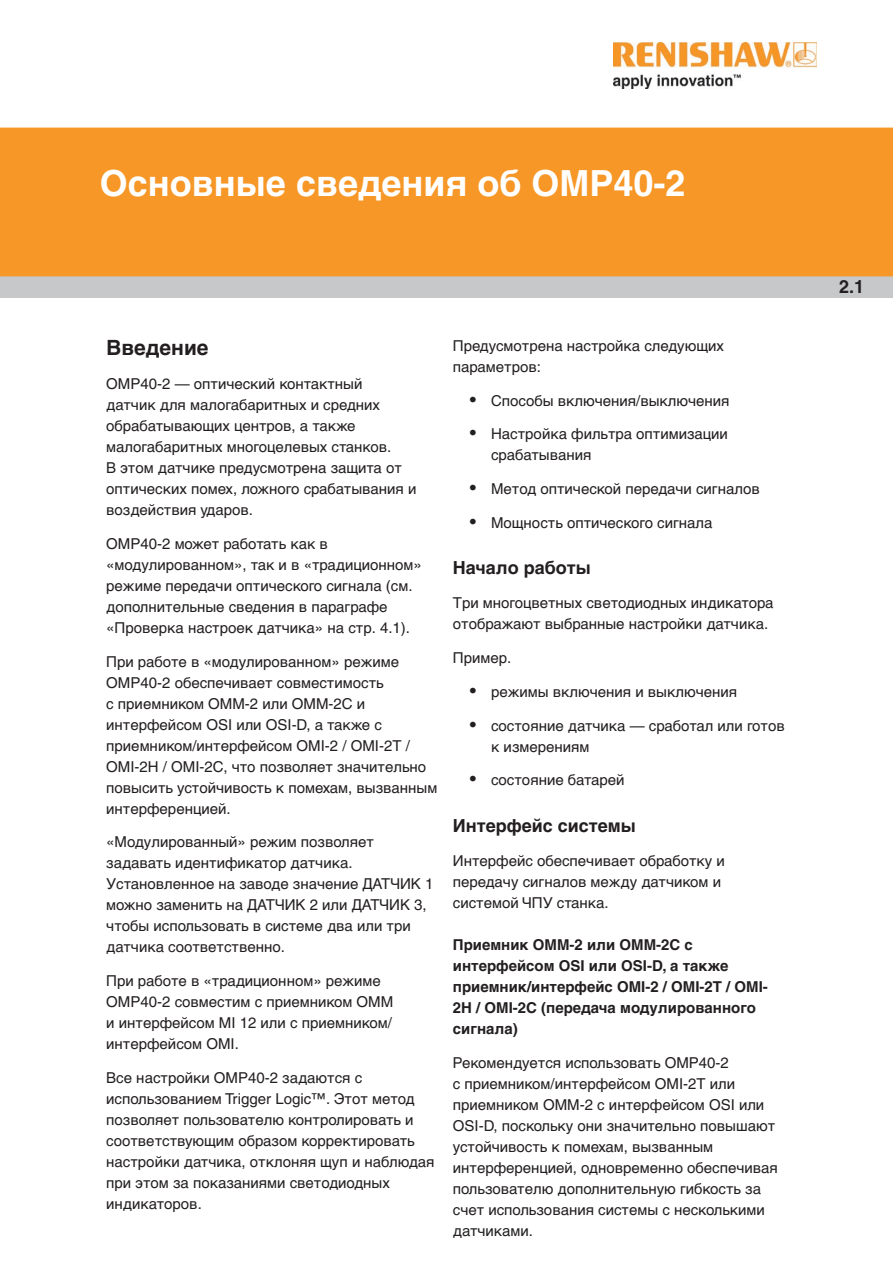
<style>
.page{position:relative;width:893px;height:1263px;background:#fff}
.page>*{position:absolute;margin:0;border:0;box-sizing:border-box;transform-origin:0 0}
.Section_Header{font:700 36px "Helvetica LT Pro";color:#fff}
.Heading_1{font:700 21px "Helvetica LT Pro";color:#231f20}
.Heading_2{font:700 18px "Helvetica LT Pro";color:#231f20}
.Body_Text_10pt{font:15px/21px "Helvetica LT Pro";color:#231f20}
.Heading_3{font:700 15px/21px "Helvetica LT Pro";color:#231f20}
.s1{font-size:18px}
</style>
<div class="page">
<img style="left:613px;top:43px;width:203px;height:46px">
<div style="left:0;top:276px;width:893px;height:22px;background:#c7c8ca"></div>
<div style="left:0;top:128px;width:893px;height:148px;background:#f79727"></div>
<p class="Section_Header" style="left:100px;top:161px;width:587px">Основные сведения об OMP40-2</p>
<p class="Heading_1" style="left:106px;top:335px;width:104px">Введение</p>
<p class="Body_Text_10pt" style="left:106px;top:373px;width:312px">OMP40-2 — оптический контактный<br>датчик для малогабаритных и средних обрабатывающих центров, а также малогабаритных многоцелевых станков.<br>В этом датчике предусмотрена защита от оптических помех, ложного срабатывания и воздействия ударов.</p>
<p class="Body_Text_10pt" style="left:106px;top:533px;width:317px">OMP40-2 может работать как в «модулированном», так и в «традиционном» режиме передачи оптического сигнала (см. дополнительные сведения в параграфе «Проверка настроек датчика» на стр. 4.1).</p>
<p class="Body_Text_10pt" style="left:106px;top:651px;width:333px">При работе в «модулированном» режиме OMP40-2 обеспечивает совместимость<br>с приемником OMM-2 или OMM-2C и интерфейсом OSI или OSI-D, а также с приемником/интерфейсом OMI-2 / OMI‑2T / OMI‑2H / OMI‑2C, что позволяет значительно повысить устойчивость к помехам, вызванным интерференцией.</p>
<p class="Body_Text_10pt" style="left:106px;top:831px;width:329px">«Модулированный» режим позволяет задавать идентификатор датчика.<br>Установленное на заводе значение ДАТЧИК 1 можно заменить на ДАТЧИК 2 или ДАТЧИК 3, чтобы использовать в системе два или три датчика соответственно.</p>
<p class="Body_Text_10pt" style="left:106px;top:970px;width:288px">При работе в «традиционном» режиме<br>OMP40-2 совместим с приемником OMM и интерфейсом MI 12 или с приемником/ интерфейсом OMI.</p>
<p class="Body_Text_10pt" style="left:106px;top:1067px;width:330px">Все настройки OMP40-2 задаются с использованием Trigger Logic™. Этот метод позволяет пользователю контролировать и соответствующим образом корректировать настройки датчика, отклоняя щуп и наблюдая при этом за показаниями светодиодных индикаторов.</p>
<p class="Body_Text_10pt" style="left:453px;top:335px;width:273px">Предусмотрена настройка следующих параметров:</p>
<p class="Body_Text_10pt" style="left:470px;top:390px;width:261px"><span class="s1">•</span> Способы включения/выключения</p>
<p class="Body_Text_10pt" style="left:491px;top:424px;width:238px;text-indent:-21px"><span class="s1">•</span> Настройка фильтра оптимизации срабатывания</p>
<p class="Body_Text_10pt" style="left:470px;top:478px;width:291px"><span class="s1">•</span> Метод оптической передачи сигналов</p>
<p class="Body_Text_10pt" style="left:470px;top:512px;width:244px"><span class="s1">•</span> Мощность оптического сигнала</p>
<p class="Heading_2" style="left:453px;top:557px;width:140px">Начало работы</p>
<p class="Body_Text_10pt" style="left:453px;top:592px;width:322px">Три многоцветных светодиодных индикатора отображают выбранные настройки датчика.</p>
<p class="Body_Text_10pt" style="left:453px;top:647px;width:60px">Пример.</p>
<p class="Body_Text_10pt" style="left:470px;top:681px;width:269px"><span class="s1">•</span> режимы включения и выключения</p>
<p class="Body_Text_10pt" style="left:491px;top:715px;width:295px;text-indent:-21px"><span class="s1">•</span> состояние датчика — сработал или готов к измерениям</p>
<p class="Body_Text_10pt" style="left:470px;top:769px;width:156px"><span class="s1">•</span> состояние батарей</p>
<p class="Heading_2" style="left:453px;top:814px;width:185px">Интерфейс системы</p>
<p class="Body_Text_10pt" style="left:453px;top:850px;width:274px">Интерфейс обеспечивает обработку и передачу сигналов между датчиком и системой ЧПУ станка.</p>
<p class="Heading_3" style="left:453px;top:934px;width:317px">Приемник OMM-2 или OMM-2C с интерфейсом OSI или OSI-D, а также приемник/интерфейс OMI-2 / OMI-2T / OMI-<br>2H / OMI-2C (передача модулированного сигнала)</p>
<p class="Body_Text_10pt" style="left:453px;top:1052px;width:327px">Рекомендуется использовать OMP40-2<br>с приемником/интерфейсом OMI-2T или приемником OMM‑2 с интерфейсом OSI или OSI-D, поскольку они значительно повышают устойчивость к помехам, вызванным интерференцией, одновременно обеспечивая пользователю дополнительную гибкость за счет использования системы с несколькими датчиками.</p>
<p class="Heading_2" style="left:839px;top:275px;width:27px">2.1</p>
</div>
